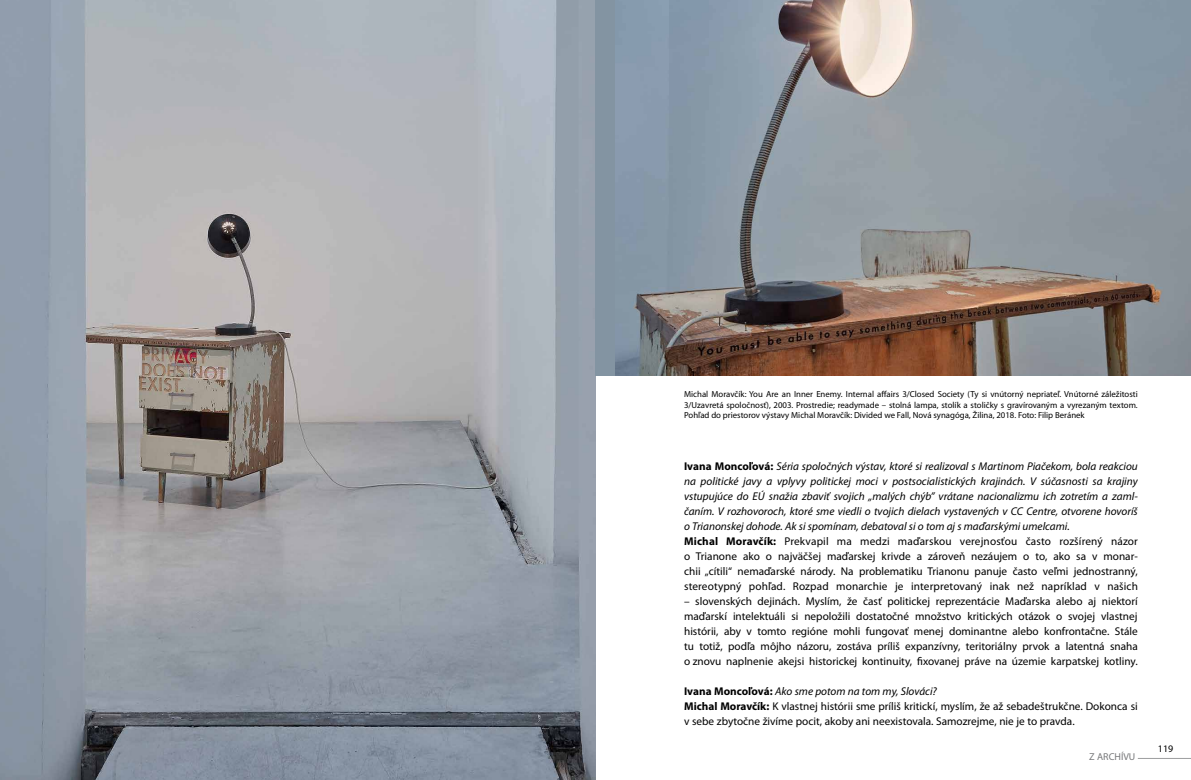
<style>
.page{position:relative;width:1191px;height:780px;background:#fff}
.page>*{position:absolute;margin:0;border:0;box-sizing:border-box;transform-origin:0 0}
.t1{font:italic 11.25px/15px "Myriad Pro";color:#000}
.t2{font:11.25px/15px "Myriad Pro";color:#000;text-align:justify}
.t3{font:10px "Myriad Pro";color:#77787a}
.t4{font:10px "Myriad Pro";color:#000}
.t5{font:8.75px/10.5px "Myriad Pro";color:#000;text-align:justify}
.s1{font-weight:700;font-style:normal}
.s2{font-style:normal}
.s3{font-weight:700}
.s4{font-style:italic}
</style>
<div class="page">
<hr style="left:1137px;top:758px;width:54px;height:1px;background:#9c9e9f">
<img style="left:0;top:0;width:595px;height:780px">
<div style="left:595px;top:0;width:596px;height:376px;background:#8394a2"></div>
<img style="left:615px;top:0;width:576px;height:376px">
<p class="t5" style="left:684px;top:389px;width:455px">Michal Moravčík: You Are an Inner Enemy. Internal affairs 3/Closed Society (Ty si vnútorný nepriateľ. Vnútorné záležitosti 3/Uzavretá spoločnosť), 2003. Prostredie; readymade – stolná lampa, stolík a stoličky s gravírovaným a vyrezaným textom.<br>Pohľad do priestorov výstavy Michal Moravčík: Divided we Fall, Nová synagóga, Žilina, 2018. Foto: Filip Beránek</p>
<p class="t1" style="left:684px;top:459px;width:455px"><span class="s1">Ivana Moncoľová:</span> Séria spoločných výstav, ktoré si realizoval s Martinom Piačekom, bola reakciou na politické javy a vplyvy politickej moci v postsocialistických krajinách. V súčasnosti sa krajiny vstupujúce do EÚ snažia zbaviť svojich „malých chýb” vrátane nacionalizmu ich zotretím a zaml&shy;čaním. V rozhovoroch, ktoré sme viedli o tvojich dielach vystavených v CC Centre, otvorene hovoríš o Trianonskej dohode. Ak si spomínam, debatoval si o tom aj s maďarskými umelcami.<br><span class="s1">Michal Moravčík:</span> <span class="s2">Prekvapil ma medzi maďarskou verejnosťou často rozšírený názor o Trianone ako o najväčšej maďarskej krivde a zároveň nezáujem o to, ako sa v monar&shy;chii „cítili“ nemaďarské národy. Na problematiku Trianonu panuje často veľmi jednostranný, stereotypný pohľad. Rozpad monarchie je interpretovaný inak než napríklad v našich</span></p>
<p class="t2" style="left:684px;top:594px;width:455px">– slovenských dejinách. Myslím, že časť politickej reprezentácie Maďarska alebo aj niektorí maďarskí intelektuáli si nepoložili dostatočné množstvo kritických otázok o svojej vlastnej histórii, aby v tomto regióne mohli fungovať menej dominantne alebo konfrontačne. Stále tu totiž, podľa môjho názoru, zostáva príliš expanzívny, teritoriálny prvok a latentná snaha o znovu naplnenie akejsi historickej kontinuity, fixovanej práve na územie karpatskej kotliny.</p>
<p class="t2" style="left:684px;top:684px;width:455px;text-align:left"><span class="s3">Ivana Moncoľová:</span> <span class="s4">Ako sme potom na tom my, Slováci?<br></span><span class="s3">Michal Moravčík:</span> K vlastnej histórii sme príliš kritickí, myslím, že až sebadeštrukčne. Dokonca si v sebe zbytočne živíme pocit, akoby ani neexistovala. Samozrejme, nie je to pravda.</p>
<p class="t3" style="left:1089px;top:751px;width:48px">Z ARCHÍVU</p>
<p class="t4" style="left:1157px;top:742px;width:17px">119</p>
</div>
